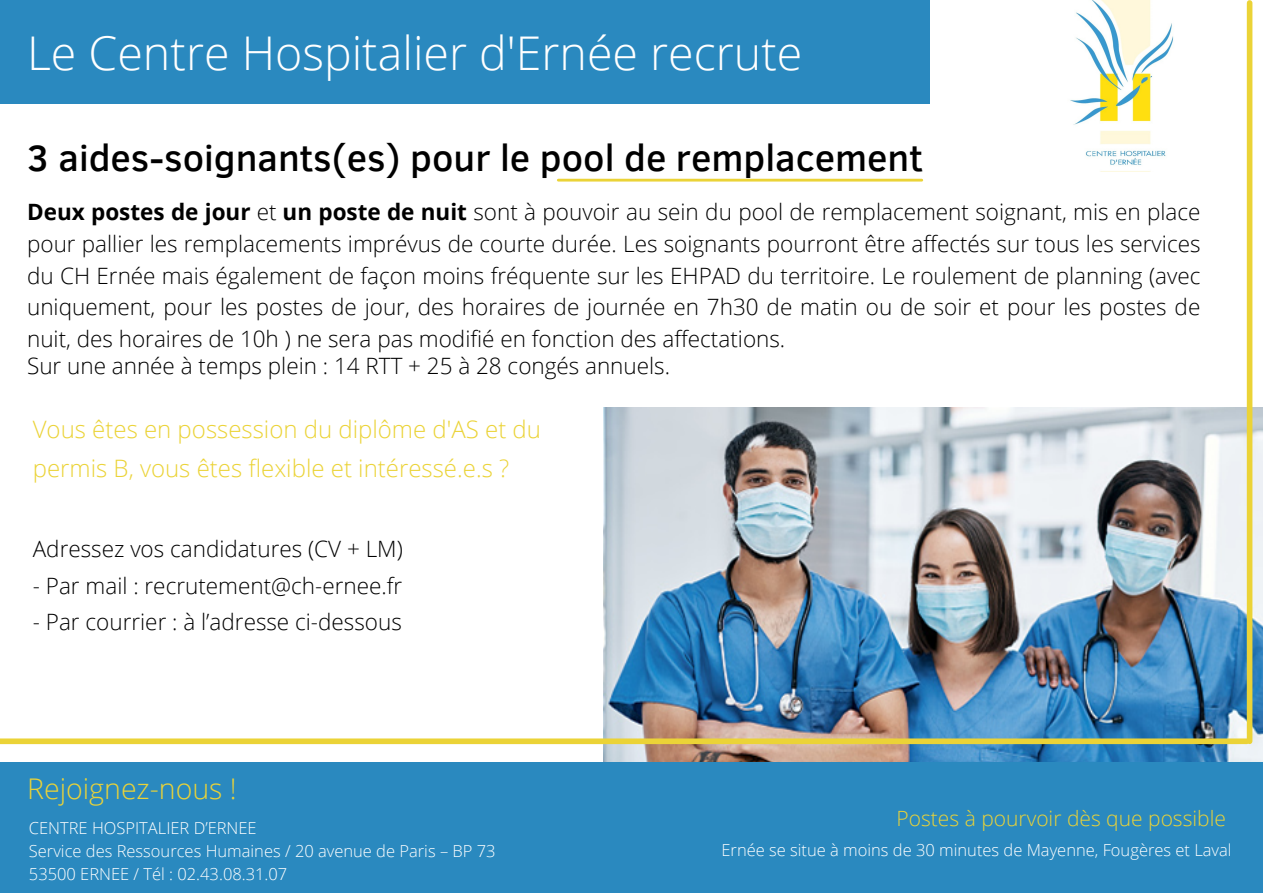
<style>
.page{position:relative;width:1263px;height:893px;background:#fff}
.page>*{position:absolute;margin:0;border:0;box-sizing:border-box;transform-origin:0 0}
.t1{font:300 46.5px "Open Sans";color:#fff}
.t2{font:500 37.5px "Clear Sans";color:#000}
.t3{font:300 28.5px "Open Sans";color:#ebd337}
.t4{font:300 24px/38.8px "Open Sans";color:#ebd337}
.t5{font:300 22.5px/31.5px "Open Sans";color:#000;text-align:justify}
.t6{font:300 21px "Open Sans";color:#ebd337}
.t7{font:300 16.5px "Open Sans";color:#fff}
.s1{font-weight:700}
</style>
<div class="page">
<div style="left:0;top:0;width:930px;height:103px;background:#2a89bf"></div>
<img style="left:604px;top:408px;width:659px;height:353px">
<div style="left:0;top:761px;width:1263px;height:132px;background:#2a89bf"></div>
<img style="left:1070px;top:0;width:104px;height:165px">
<div style="left:1247px;top:3px;width:5px;height:738px;background:#ebd337"></div>
<div style="left:0;top:738px;width:1247px;height:6px;background:#ebd337"></div>
<hr style="left:558px;top:179px;width:364px;height:3px;background:#ebd337">
<p class="t1" style="left:27px;top:20px;width:777px">Le Centre Hospitalier d'Ernée recrute</p>
<p class="t2" style="left:27px;top:130px;width:897px">3 aides-soignants(es) pour le pool de remplacement</p>
<p class="t5" style="left:27px;top:196px;width:1175px"><span class="s1">Deux postes de jour</span> et <span class="s1">un poste de nuit</span> sont à pouvoir au sein du pool de remplacement soignant, mis en place pour pallier les remplacements imprévus de courte durée. Les soignants pourront être affectés sur tous les services du CH Ernée mais également de façon moins fréquente sur les EHPAD du territoire. Le roulement de planning (avec uniquement, pour les postes de jour, des horaires de journée en 7h30 de matin ou de soir et pour les postes de nuit, des horaires de 10h ) ne sera pas modifié en fonction des affectations.</p>
<p class="t5" style="left:27px;top:350px;width:644px">Sur une année à temps plein : 14 RTT + 25 à 28 congés annuels.</p>
<p class="t4" style="left:33px;top:409px;width:510px">Vous êtes en possession du diplôme d'AS et du permis B, vous êtes flexible et intéressé.e.s ?</p>
<p class="t5" style="left:33px;top:533px;width:371px">Adressez vos candidatures (CV + LM)</p>
<p class="t5" style="left:33px;top:569px;width:371px">- Par mail : recrutement@ch-ernee.fr</p>
<p class="t5" style="left:33px;top:606px;width:370px">- Par courrier : à l’adresse ci-dessous</p>
<p class="t3" style="left:27px;top:769px;width:211px">Rejoignez-nous !</p>
<p class="t7" style="left:29px;top:816px;width:229px">CENTRE HOSPITALIER D’ERNEE</p>
<p class="t7" style="left:29px;top:839px;width:468px">Service des Ressources Humaines / 20 avenue de Paris – BP 73</p>
<p class="t7" style="left:29px;top:862px;width:260px">53500 ERNEE / Tél : 02.43.08.31.07</p>
<p class="t6" style="left:896px;top:804px;width:331px">Postes à pourvoir dès que possible</p>
<p class="t7" style="left:721px;top:838px;width:512px">Ernée se situe à moins de 30 minutes de Mayenne, Fougères et Laval</p>
</div>
